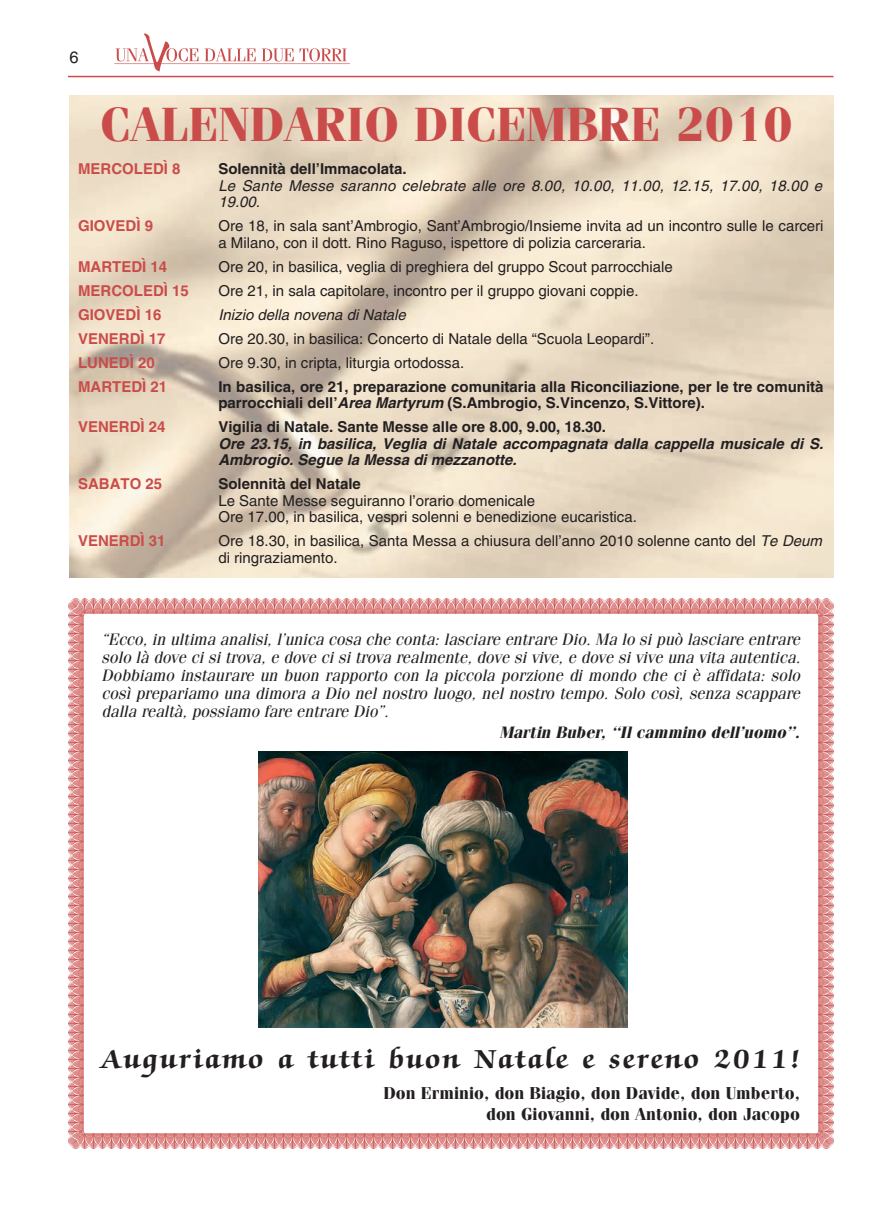
<style>
.page{position:relative;width:893px;height:1212px;background:#fff}
.page>*{position:absolute;margin:0;border:0;box-sizing:border-box;transform-origin:0 0}
.t1{font:700 48px "Fenice";color:#ca4c4a}
.t2{font:700 30px "Zapf Chancery";letter-spacing:.08em;color:#231f20}
.t3{font:700 17.25px/21px "Fenice";color:#231f20;text-align:right}
.t4{font:italic 16.5px/18px "Fenice";color:#231f20;text-align:justify}
.t5{font:italic 700 16.5px "Fenice";color:#231f20}
.t6{font:16.5px "Helvetica";color:#231f20}
.t7{font:15px/16.5px "Helvetica";color:#231f20}
.t8{font:700 15px/16.5px "Helvetica";color:#231f20}
.t9{font:italic 700 15px/16.5px "Helvetica";color:#231f20}
.t10{font:italic 15px/16.5px "Helvetica";letter-spacing:.015em;color:#231f20}
.t11{font:700 15px "Helvetica";color:#ca4c4a}
.s1{font-style:italic}
</style>
<div class="page">
<svg style="left:114px;top:33px;width:236px;height:39px"></svg>
<hr style="left:68px;top:76px;width:765px;height:1px;background:#ca4c4a">
<img style="left:68px;top:599px;width:765px;height:16px">
<img style="left:817px;top:615px;width:16px;height:533px">
<img style="left:68px;top:1132px;width:749px;height:16px">
<img style="left:68px;top:615px;width:15px;height:517px">
<img style="left:259px;top:751px;width:368px;height:276px">
<p class="t6" style="left:70px;top:51px;width:11px">6</p>
<h1 class="t1" style="left:100px;top:107px;width:694px">CALENDARIO DICEMBRE 2010</h1>
<p class="t11" style="left:78px;top:164px;width:104px">MERCOLEDÌ 8</p>
<p class="t8" style="left:218px;top:162px;width:190px">Solennità dell’Immacolata.</p>
<p class="t10" style="left:218px;top:179px;width:605px">Le Sante Messe saranno celebrate alle ore 8.00, 10.00, 11.00, 12.15, 17.00, 18.00 e<br>19.00.</p>
<p class="t11" style="left:78px;top:221px;width:77px">GIOVEDÌ 9</p>
<p class="t7" style="left:218px;top:219px;width:607px">Ore 18, in sala sant’Ambrogio, Sant’Ambrogio/Insieme invita ad un incontro sulle le carceri a Milano, con il dott. Rino Raguso, ispettore di polizia carceraria.</p>
<p class="t11" style="left:78px;top:261px;width:91px">MARTEDÌ 14</p>
<p class="t7" style="left:218px;top:260px;width:456px">Ore 20, in basilica, veglia di preghiera del gruppo Scout parrocchiale</p>
<p class="t11" style="left:78px;top:285px;width:112px">MERCOLEDÌ 15</p>
<p class="t7" style="left:218px;top:284px;width:422px">Ore 21, in sala capitolare, incontro per il gruppo giovani coppie.</p>
<p class="t11" style="left:78px;top:309px;width:85px">GIOVEDÌ 16</p>
<p class="t10" style="left:218px;top:308px;width:189px">Inizio della novena di Natale</p>
<p class="t11" style="left:78px;top:333px;width:89px">VENERDÌ 17</p>
<p class="t7" style="left:218px;top:332px;width:438px">Ore 20.30, in basilica: Concerto di Natale della “Scuola Leopardi”.</p>
<p class="t11" style="left:78px;top:357px;width:78px">LUNEDÌ 20</p>
<p class="t7" style="left:218px;top:356px;width:247px">Ore 9.30, in cripta, liturgia ortodossa.</p>
<p class="t11" style="left:78px;top:381px;width:91px">MARTEDÌ 21</p>
<p class="t8" style="left:218px;top:380px;width:607px">In basilica, ore 21, preparazione comunitaria alla Riconciliazione, per le tre comunità parrocchiali dell’<span class="s1">Area Martyrum</span> (S.Ambrogio, S.Vincenzo, S.Vittore).</p>
<p class="t11" style="left:78px;top:422px;width:89px">VENERDÌ 24</p>
<p class="t8" style="left:218px;top:420px;width:389px">Vigilia di Natale. Sante Messe alle ore 8.00, 9.00, 18.30.</p>
<p class="t9" style="left:218px;top:437px;width:606px">Ore 23.15, in basilica, Veglia di Natale accompagnata dalla cappella musicale di S.<br>Ambrogio. Segue la Messa di mezzanotte.</p>
<p class="t11" style="left:78px;top:479px;width:86px">SABATO 25</p>
<p class="t8" style="left:218px;top:477px;width:144px">Solennità del Natale</p>
<p class="t7" style="left:218px;top:494px;width:420px">Le Sante Messe seguiranno l’orario domenicale<br>Ore 17.00, in basilica, vespri solenni e benedizione eucaristica.</p>
<p class="t11" style="left:78px;top:536px;width:89px">VENERDÌ 31</p>
<p class="t7" style="left:218px;top:534px;width:605px">Ore 18.30, in basilica, Santa Messa a chiusura dell’anno 2010 solenne canto del <span class="s1">Te Deum </span>di ringraziamento.</p>
<p class="t4" style="left:102px;top:631px;width:700px">“Ecco, in ultima analisi, l’unica cosa che conta: lasciare entrare Dio. Ma lo si può lasciare entrare solo là dove ci si trova, e dove ci si trova realmente, dove si vive, e dove si vive una vita autentica.<br>Dobbiamo instaurare un buon rapporto con la piccola porzione di mondo che ci è affidata: solo così prepariamo una dimora a Dio nel nostro luogo, nel nostro tempo. Solo così, senza scappare dalla realtà, possiamo fare entrare Dio”.</p>
<p class="t5" style="left:499px;top:726px;width:302px">Martin Buber, “Il cammino dell’uomo”.</p>
<h2 class="t2" style="left:102px;top:1046px;width:700px">Auguriamo a tutti buon Natale e sereno 2011!</h2>
<p class="t3" style="left:383px;top:1084px;width:418px">Don Erminio, don Biagio, don Davide, don Umberto, don Giovanni, don Antonio, don Jacopo</p>
</div>
